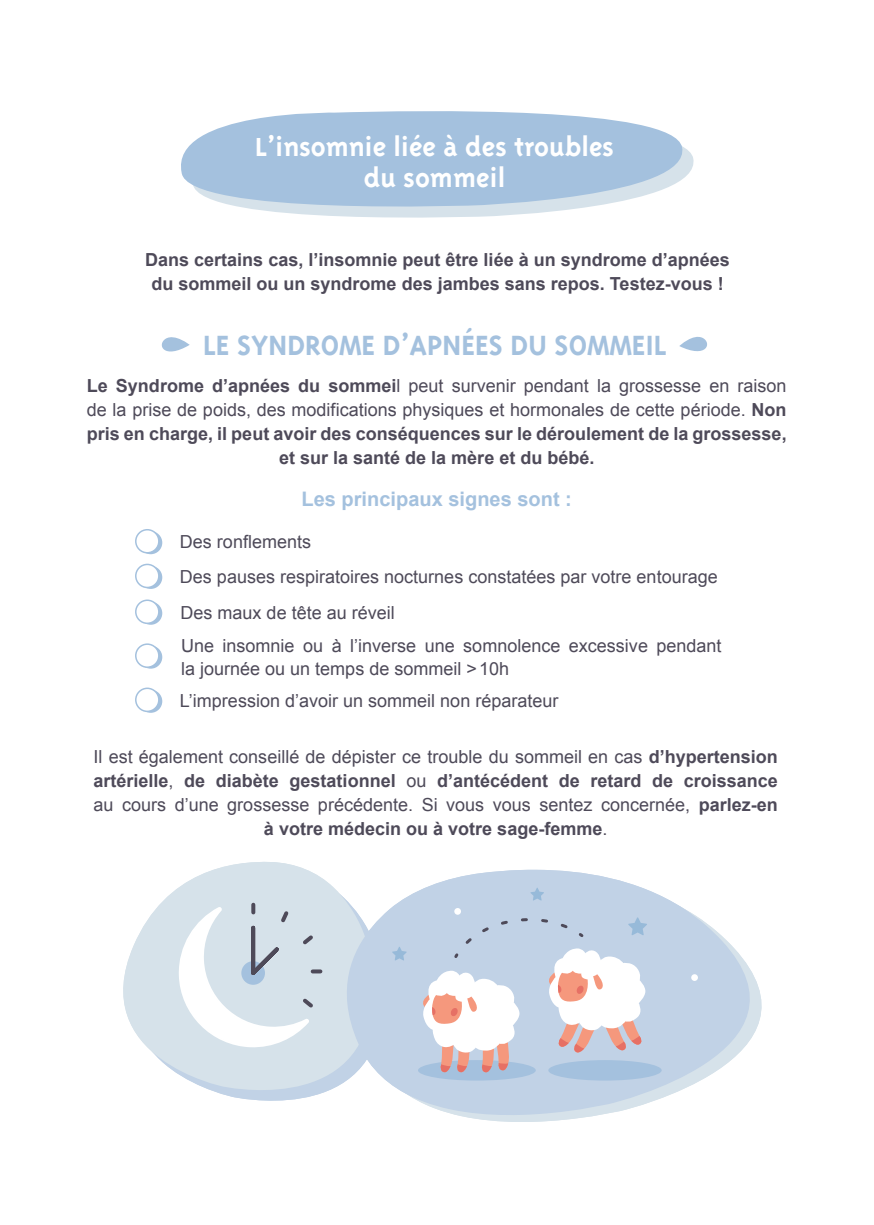
<style>
.page{position:relative;width:874px;height:1225px;background:#fff}
.page>*{position:absolute;margin:0;border:0;box-sizing:border-box;transform-origin:0 0}
.t1{font:700 32px "Triplex";color:#a4c1de}
.t2{font:700 30px/31.4px "Triplex";color:#fff;text-align:center}
.t3{font:700 20px "Arial";color:#a4c1de}
.t4{font:18px/24px "Arial";color:#4e4a59}
.t5{font:700 18px/24px "Arial";color:#4e4a59;text-align:center}
.s1{font-weight:400}
.s2{font-weight:700}
</style>
<div class="page">
<div style="left:139px;top:531px;width:23px;height:23px;background:#a4c1de;border-radius:50%"></div>
<div style="left:136px;top:530px;width:23px;height:23px;background:#fff;border-radius:50%"></div>
<div style="left:135px;top:529px;width:24px;height:24px;border:2px solid #a4c1de;border-radius:50%"></div>
<svg style="left:340px;top:154px;width:354px;height:64px"></svg>
<svg style="left:181px;top:111px;width:510px;height:105px;background:#b6cde4"></svg>
<div style="left:139px;top:690px;width:23px;height:23px;background:#a4c1de;border-radius:50%"></div>
<div style="left:136px;top:688px;width:23px;height:23px;background:#fff;border-radius:50%"></div>
<div style="left:135px;top:687px;width:24px;height:25px;border:2px solid #a4c1de;border-radius:50%"></div>
<div style="left:139px;top:602px;width:23px;height:23px;background:#a4c1de;border-radius:50%"></div>
<div style="left:136px;top:600px;width:23px;height:23px;background:#fff;border-radius:50%"></div>
<div style="left:135px;top:599px;width:24px;height:25px;border:2px solid #a4c1de;border-radius:50%"></div>
<div style="left:139px;top:645px;width:23px;height:23px;background:#a4c1de;border-radius:50%"></div>
<div style="left:136px;top:644px;width:23px;height:23px;background:#fff;border-radius:50%"></div>
<div style="left:135px;top:643px;width:24px;height:25px;border:2px solid #a4c1de;border-radius:50%"></div>
<div style="left:139px;top:566px;width:23px;height:23px;background:#a4c1de;border-radius:50%"></div>
<div style="left:136px;top:564px;width:23px;height:23px;background:#fff;border-radius:50%"></div>
<div style="left:135px;top:563px;width:24px;height:25px;border:2px solid #a4c1de;border-radius:50%"></div>
<svg style="left:679px;top:336px;width:28px;height:16px"></svg>
<svg style="left:161px;top:337px;width:29px;height:15px"></svg>
<svg style="left:457px;top:1115px;width:141px;height:7px"></svg>
<svg style="left:123px;top:861px;width:220px;height:240px;fill:#d6e2ea"></svg>
<svg style="left:177px;top:904px;width:143px;height:143px"></svg>
<svg style="left:343px;top:869px;width:419px;height:246px;fill:#c1d2e6"></svg>
<div style="left:418px;top:1060px;width:117px;height:20px;background:#a4c1de;border-radius:50%"></div>
<div style="left:548px;top:1060px;width:113px;height:20px;background:#a4c1de;border-radius:50%"></div>
<div style="left:454px;top:908px;width:7px;height:6px;background:#fff;border-radius:50%"></div>
<svg style="left:690px;top:974px;width:7px;height:7px"></svg>
<svg style="left:416px;top:915px;width:230px;height:157px"></svg>
<svg style="left:530px;top:887px;width:13px;height:13px"></svg>
<svg style="left:392px;top:946px;width:14px;height:14px"></svg>
<h2 class="t2" style="left:255px;top:131px;width:360px">L’insomnie liée à des troubles du sommeil</h2>
<p class="t5" style="left:145px;top:248px;width:586px">Dans certains cas, l’insomnie peut être liée à un syndrome d’apnées du sommeil ou un syndrome des jambes sans repos. Testez-vous !</p>
<h1 class="t1" style="left:203px;top:327px;width:465px">LE SYNDROME D’APNÉES DU SOMMEIL</h1>
<p class="t5" style="left:87px;top:374px;width:701px">Le Syndrome d’apnées du sommei<span class="s1">l peut survenir pendant la grossesse en raison de la prise de poids, des modifications physiques et hormonales de cette période.</span> Non pris en charge, il peut avoir des conséquences sur le déroulement de la grossesse, et sur la santé de la mère et du bébé.</p>
<p class="t3" style="left:301px;top:486px;width:272px">Les principaux signes sont :</p>
<p class="t4" style="left:180px;top:530px;width:133px">Des ronflements</p>
<p class="t4" style="left:180px;top:559px;width:539px;line-height:36px">Des pauses respiratoires nocturnes constatées par votre entourage<br>Des maux de tête au réveil</p>
<p class="t4" style="left:181px;top:634px;width:542px;line-height:22.6px">Une insomnie ou à l’inverse une somnolence excessive pendant la journée ou un temps de sommeil &gt; 10h</p>
<p class="t4" style="left:180px;top:688px;width:380px">L’impression d’avoir un sommeil non réparateur</p>
<p class="t4" style="left:93px;top:745px;width:685px;text-align:center">Il est également conseillé de dépister ce trouble du sommeil en cas <span class="s2">d’hypertension artérielle</span>, <span class="s2">de diabète gestationnel</span> ou <span class="s2">d’antécédent de retard de croissance </span>au cours d’une grossesse précédente. Si vous vous sentez concernée, <span class="s2">parlez-en à votre médecin ou à votre sage-femme</span>.</p>
</div>
